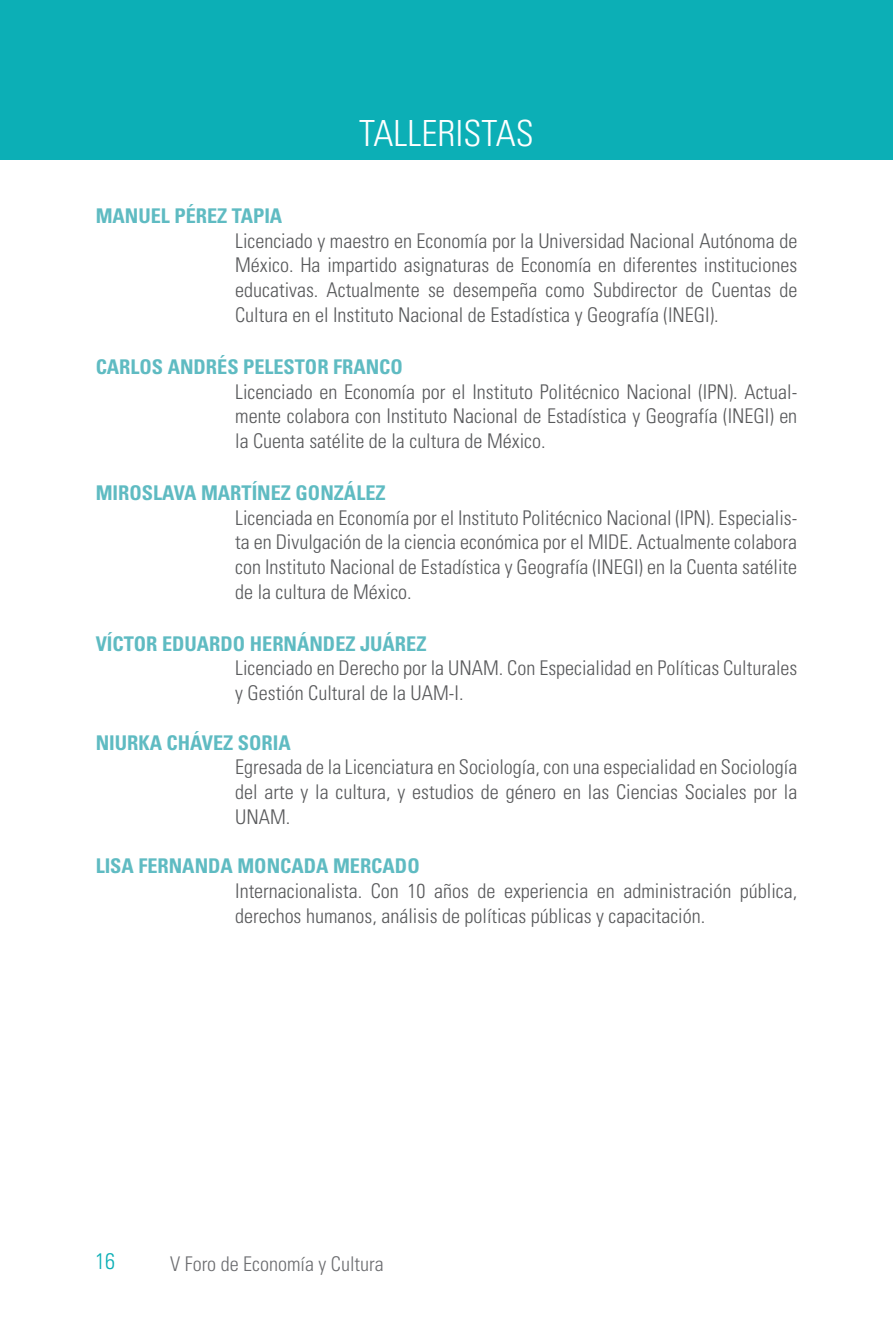
<style>
.page{position:relative;width:893px;height:1340px;background:#fff}
.page>*{position:absolute;margin:0;border:0;box-sizing:border-box;transform-origin:0 0}
.t1{font:300 condensed 36px "Univers LT Std";color:#fff}
.t2{font:300 condensed 22.5px "Univers LT Std";color:#0cafb6}
.t3{font:300 condensed 20.25px/24.8px "Univers LT Std";color:#58595b;text-align:justify}
.t4{font:700 condensed 20.25px "Univers LT Std";color:#5fbbc2}
.t5{font:300 condensed 20.25px "Univers LT Std";color:#6d6e71}
</style>
<div class="page">
<div style="left:0;top:0;width:893px;height:159px;background:#0cafb6"></div>
<h1 class="t1" style="left:359px;top:112px;width:176px">TALLERISTAS</h1>
<p class="t4" style="left:96px;top:203px;width:188px">MANUEL PÉREZ TAPIA</p>
<p class="t3" style="left:235px;top:228px;width:564px">Licenciado y maestro en Economía por la Universidad Nacional Autónoma de México. Ha impartido asignaturas de Economía en diferentes instituciones educativas. Actualmente se desempeña como Subdirector de Cuentas de Cultura en el Instituto Nacional de Estadística y Geografía (INEGI).</p>
<p class="t4" style="left:96px;top:354px;width:309px">CARLOS ANDRÉS PELESTOR FRANCO</p>
<p class="t3" style="left:235px;top:379px;width:564px">Licenciado en Economía por el Instituto Politécnico Nacional (IPN). Actual&shy;mente colabora con Instituto Nacional de Estadística y Geografía (INEGI) en la Cuenta satélite de la cultura de México.</p>
<p class="t4" style="left:96px;top:480px;width:291px">MIROSLAVA MARTÍNEZ GONZÁLEZ</p>
<p class="t3" style="left:235px;top:505px;width:564px">Licenciada en Economía por el Instituto Politécnico Nacional (IPN). Especialis&shy;ta en Divulgación de la ciencia económica por el MIDE. Actualmente colabora con Instituto Nacional de Estadística y Geografía (INEGI) en la Cuenta satélite de la cultura de México.</p>
<p class="t4" style="left:96px;top:631px;width:332px">VÍCTOR EDUARDO HERNÁNDEZ JUÁREZ</p>
<p class="t3" style="left:235px;top:656px;width:564px">Licenciado en Derecho por la UNAM. Con Especialidad en Políticas Culturales y Gestión Cultural de la UAM-I.</p>
<p class="t4" style="left:96px;top:730px;width:197px">NIURKA CHÁVEZ SORIA</p>
<p class="t3" style="left:235px;top:755px;width:564px">Egresada de la Licenciatura en Sociología, con una especialidad en Sociología del arte y la cultura, y estudios de género en las Ciencias Sociales por la UNAM.</p>
<p class="t4" style="left:96px;top:853px;width:325px">LISA FERNANDA MONCADA MERCADO</p>
<p class="t3" style="left:235px;top:878px;width:564px">Internacionalista. Con 10 años de experiencia en administración pública, derechos humanos, análisis de políticas públicas y capacitación.</p>
<p class="t2" style="left:95px;top:1247px;width:21px">16</p>
<p class="t5" style="left:170px;top:1251px;width:215px">V Foro de Economía y Cultura</p>
</div>
